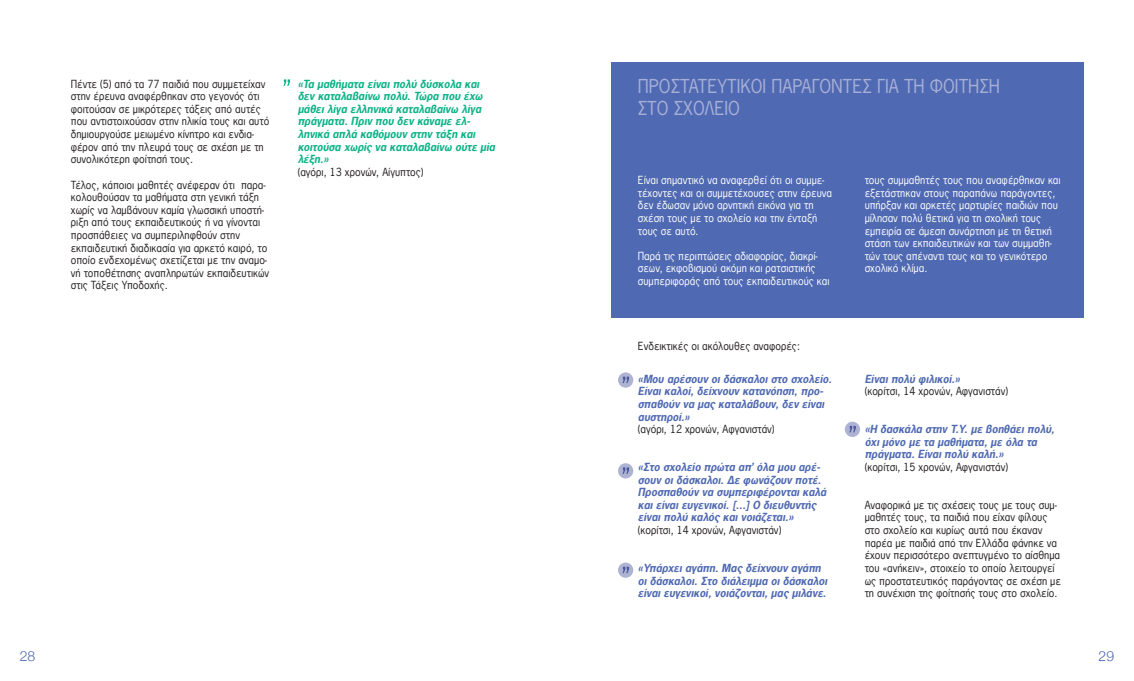
<style>
.page{position:relative;width:1134px;height:681px;background:#fff}
.page>*{position:absolute;margin:0;border:0;box-sizing:border-box;transform-origin:0 0}
.t1{font:18px/21.6px "News Gothic Greek";color:#a7afd7}
.t2{font:300 14px "Helvetica Neue";color:#4f69b2}
.t3{font:10.5px/12.6px "News Gothic Greek";color:#231f20}
.t4{font:10.5px/12.6px "News Gothic Greek";color:#fff}
.t5{font:italic 700 10.5px/12.6px "News Gothic Greek";color:#4f69b2}
.t6{font:italic 700 10.5px/12.6px "News Gothic Greek";color:#0bb287}
</style>
<div class="page">
<svg style="left:283px;top:79px;width:7px;height:7px"></svg>
<div style="left:612px;top:62px;width:472px;height:255px;background:#4f69b2"></div>
<div style="left:618px;top:372px;width:15px;height:15px;background:#aeb2d3;border-radius:50%"></div>
<svg style="left:622px;top:376px;width:7px;height:7px"></svg>
<div style="left:618px;top:463px;width:15px;height:15px;background:#aeb2d3;border-radius:50%"></div>
<svg style="left:623px;top:467px;width:6px;height:6px"></svg>
<div style="left:618px;top:562px;width:15px;height:15px;background:#aeb2d3;border-radius:50%"></div>
<svg style="left:622px;top:566px;width:7px;height:7px"></svg>
<div style="left:845px;top:421px;width:15px;height:16px;background:#aeb2d3;border-radius:50%"></div>
<svg style="left:849px;top:426px;width:7px;height:6px"></svg>
<p class="t3" style="left:71px;top:77px;width:200px">Πέντε (5) από τα 77 παιδιά που συμμετείχαν στην έρευνα αναφέρθηκαν στο γεγονός ότι φοιτούσαν σε μικρότερες τάξεις από αυτές που αντιστοιχούσαν στην ηλικία τους και αυτό δημιουργούσε μειωμένο κίνητρο και ενδια&shy;φέρον από την πλευρά τους σε σχέση με τη συνολικότερη φοίτησή τους.</p>
<p class="t3" style="left:71px;top:178px;width:200px">Τέλος, κάποιοι μαθητές ανέφεραν ότι παρα&shy;κολουθούσαν τα μαθήματα στη γενική τάξη χωρίς να λαμβάνουν καμία γλωσσική υποστή&shy;ριξη από τους εκπαιδευτικούς ή να γίνονται προσπάθειες να συμπεριληφθούν στην εκπαιδευτική διαδικασία για αρκετό καιρό, το οποίο ενδεχομένως σχετίζεται με την αναμο&shy;νή τοποθέτησης αναπληρωτών εκπαιδευτικών στις Τάξεις Υποδοχής.</p>
<p class="t6" style="left:298px;top:77px;width:201px">«Τα μαθήματα είναι πολύ δύσκολα και δεν καταλαβαίνω πολύ. Τώρα που έχω μάθει λίγα ελληνικά καταλαβαίνω λίγα πράγματα. Πριν που δεν κάναμε ελ&shy;ληνικά απλά καθόμουν στην τάξη και κοιτούσα χωρίς να καταλαβαίνω ούτε μία λέξη.»</p>
<p class="t3" style="left:298px;top:165px;width:127px">(αγόρι, 13 χρονών, Αίγυπτος)</p>
<h1 class="t1" style="left:638px;top:76px;width:364px">ΠΡΟΣΤΑΤΕΥΤΙΚΟΊ ΠΑΡΆΓΟΝΤΕΣ ΓΙΑ ΤΗ ΦΟΊΤΗΣΗ<br>ΣΤΟ ΣΧΟΛΕΊΟ</h1>
<p class="t4" style="left:638px;top:174px;width:196px">Είναι σημαντικό να αναφερθεί ότι οι συμμε&shy;τέχοντες και οι συμμετέχουσες στην έρευνα δεν έδωσαν μόνο αρνητική εικόνα για τη σχέση τους με το σχολείο και την ένταξή τους σε αυτό.</p>
<p class="t4" style="left:638px;top:249px;width:193px">Παρά τις περιπτώσεις αδιαφορίας, διακρί&shy;σεων, εκφοβισμού ακόμη και ρατσιστικής συμπεριφοράς από τους εκπαιδευτικούς και</p>
<p class="t3" style="left:638px;top:339px;width:164px">Ενδεικτικές οι ακόλουθες αναφορές:</p>
<p class="t5" style="left:638px;top:372px;width:198px">«Μου αρέσουν οι δάσκαλοι στο σχολείο.<br>Είναι καλοί, δείχνουν κατανόηση, προ&shy;σπαθούν να μας καταλάβουν, δεν είναι αυστηροί.»</p>
<p class="t3" style="left:638px;top:422px;width:138px">(αγόρι, 12 χρονών, Αφγανιστάν)</p>
<p class="t5" style="left:638px;top:460px;width:192px">«Στο σχολείο πρώτα απ’ όλα μου αρέ&shy;σουν οι δάσκαλοι. Δε φωνάζουν ποτέ.<br>Προσπαθούν να συμπεριφέρονται καλά και είναι ευγενικοί. [...] Ο διευθυντής είναι πολύ καλός και νοιάζεται.»</p>
<p class="t3" style="left:638px;top:523px;width:145px">(κορίτσι, 14 χρονών, Αφγανιστάν)</p>
<p class="t5" style="left:638px;top:561px;width:193px">«Υπάρχει αγάπη. Μας δείχνουν αγάπη οι δάσκαλοι. Στο διάλειμμα οι δάσκαλοι είναι ευγενικοί, νοιάζονται, μας μιλάνε.</p>
<p class="t4" style="left:865px;top:174px;width:197px">τους συμμαθητές τους που αναφέρθηκαν και εξετάστηκαν στους παραπάνω παράγοντες, υπήρξαν και αρκετές μαρτυρίες παιδιών που μίλησαν πολύ θετικά για τη σχολική τους εμπειρία σε άμεση συνάρτηση με τη θετική στάση των εκπαιδευτικών και των συμμαθη&shy;τών τους απέναντι τους και το γενικότερο σχολικό κλίμα.</p>
<p class="t5" style="left:865px;top:372px;width:99px">Είναι πολύ φιλικοί.»</p>
<p class="t3" style="left:865px;top:385px;width:145px">(κορίτσι, 14 χρονών, Αφγανιστάν)</p>
<p class="t5" style="left:865px;top:423px;width:194px">«Η δασκάλα στην Τ.Υ. με βοηθάει πολύ, όχι μόνο με τα μαθήματα, με όλα τα πράγματα. Είναι πολύ καλή.»</p>
<p class="t3" style="left:865px;top:460px;width:145px">(κορίτσι, 15 χρονών, Αφγανιστάν)</p>
<p class="t3" style="left:865px;top:498px;width:198px">Αναφορικά με τις σχέσεις τους με τους συμ&shy;μαθητές τους, τα παιδιά που είχαν φίλους στο σχολείο και κυρίως αυτά που έκαναν παρέα με παιδιά από την Ελλάδα φάνηκε να έχουν περισσότερο ανεπτυγμένο το αίσθημα του «ανήκειν», στοιχείο το οποίο λειτουργεί ως προστατευτικός παράγοντας σε σχέση με τη συνέχιση της φοίτησής τους στο σχολείο.</p>
<h2 class="t2" style="left:20px;top:644px;width:17px">28</h2>
<h2 class="t2" style="left:1098px;top:644px;width:17px">29</h2>
</div>
